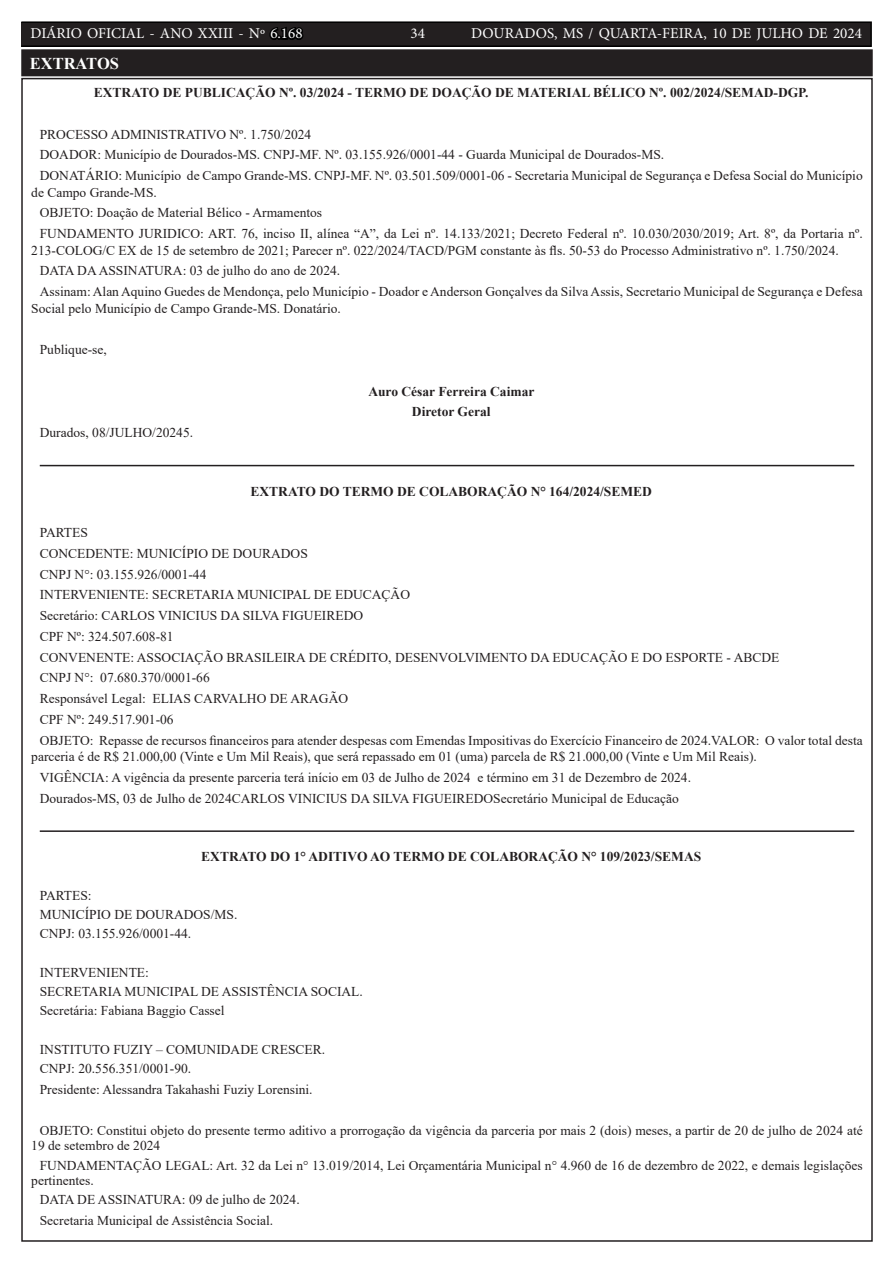
<style>
.page{position:relative;width:893px;height:1263px;background:#fff}
.page>*{position:absolute;margin:0;border:0;box-sizing:border-box;transform-origin:0 0}
.TEXTO{font:700 16.5px "Times New Roman";color:#fff}
.t1{font:15px "Minion Pro";color:#fff}
.TEXTO-2{font:13.5px/16.5px "Times New Roman";color:#231f20}
.TEXTO-3{font:700 13.5px "Times New Roman";color:#231f20}
.s1{color:#000}
</style>
<div class="page">
<div style="left:21px;top:22px;width:850px;height:24px;background:#231f20"></div>
<div style="left:21px;top:21px;width:851px;height:26px;border:2px solid #000"></div>
<hr style="left:40px;top:465px;width:814px;height:1px;background:#231f20">
<hr style="left:40px;top:830px;width:814px;height:2px;background:#231f20">
<div style="left:23px;top:51px;width:848px;height:23px;background:#231f20"></div>
<div style="left:21px;top:49px;width:852px;height:27px;border:4px solid #231f20"></div>
<p class="t1" style="left:31px;top:24px;width:273px">DIÁRIO OFICIAL - ANO XXIII - Nº <span class="s1">6.168</span></p>
<p class="t1" style="left:410px;top:24px;width:16px">34</p>
<p class="t1" style="left:471px;top:24px;width:392px">DOURADOS, MS / QUARTA-FEIRA, 10 DE JULHO DE 2024</p>
<p class="TEXTO" style="left:30px;top:52px;width:91px">EXTRATOS</p>
<p class="TEXTO-3" style="left:94px;top:83px;width:716px">EXTRATO DE PUBLICAÇÃO Nº. 03/2024 - TERMO DE DOAÇÃO DE MATERIAL BÉLICO Nº. 002/2024/SEMAD-DGP.</p>
<p class="TEXTO-2" style="left:40px;top:125px;width:273px">PROCESSO ADMINISTRATIVO Nº. 1.750/2024</p>
<p class="TEXTO-2" style="left:40px;top:146px;width:626px">DOADOR: Município de Dourados-MS. CNPJ-MF. Nº. 03.155.926/0001-44 - Guarda Municipal de Dourados-MS.</p>
<p class="TEXTO-2" style="left:31px;top:167px;width:833px;text-indent:9px">DONATÁRIO: Município de Campo Grande-MS. CNPJ-MF. Nº. 03.501.509/0001-06 - Secretaria Municipal de Segurança e Defesa Social do Município de Campo Grande-MS.</p>
<p class="TEXTO-2" style="left:40px;top:204px;width:284px">OBJETO: Doação de Material Bélico - Armamentos</p>
<p class="TEXTO-2" style="left:31px;top:225px;width:833px;text-indent:9px">FUNDAMENTO JURIDICO: ART. 76, inciso II, alínea “A”, da Lei nº. 14.133/2021; Decreto Federal nº. 10.030/2030/2019; Art. 8º, da Portaria nº.<br>213-COLOG/C EX de 15 de setembro de 2021; Parecer nº. 022/2024/TACD/PGM constante às fls. 50-53 do Processo Administrativo nº. 1.750/2024.</p>
<p class="TEXTO-2" style="left:40px;top:262px;width:302px">DATA DA ASSINATURA: 03 de julho do ano de 2024.</p>
<p class="TEXTO-2" style="left:31px;top:283px;width:833px;text-indent:9px">Assinam: Alan Aquino Guedes de Mendonça, pelo Município - Doador e Anderson Gonçalves da Silva Assis, Secretario Municipal de Segurança e Defesa<br>Social pelo Município de Campo Grande-MS. Donatário.</p>
<p class="TEXTO-2" style="left:40px;top:341px;width:69px">Publique-se,</p>
<p class="TEXTO-3" style="left:368px;top:381px;width:168px">Auro César Ferreira Caimar</p>
<p class="TEXTO-3" style="left:412px;top:402px;width:80px">Diretor Geral</p>
<p class="TEXTO-2" style="left:40px;top:424px;width:155px">Durados, 08/JULHO/20245.</p>
<p class="TEXTO-3" style="left:250px;top:481px;width:403px">EXTRATO DO TERMO DE COLABORAÇÃO N° 164/2024/SEMED</p>
<p class="TEXTO-2" style="left:40px;top:524px;width:50px">PARTES</p>
<p class="TEXTO-2" style="left:40px;top:545px;width:270px">CONCEDENTE: MUNICÍPIO DE DOURADOS</p>
<p class="TEXTO-2" style="left:40px;top:565px;width:168px">CNPJ N°: 03.155.926/0001-44</p>
<p class="TEXTO-2" style="left:40px;top:586px;width:372px">INTERVENIENTE: SECRETARIA MUNICIPAL DE EDUCAÇÃO</p>
<p class="TEXTO-2" style="left:40px;top:607px;width:325px">Secretário: CARLOS VINICIUS DA SILVA FIGUEIREDO</p>
<p class="TEXTO-2" style="left:40px;top:628px;width:135px">CPF Nº: 324.507.608-81</p>
<p class="TEXTO-2" style="left:40px;top:648px;width:741px">CONVENENTE: ASSOCIAÇÃO BRASILEIRA DE CRÉDITO, DESENVOLVIMENTO DA EDUCAÇÃO E DO ESPORTE - ABCDE</p>
<p class="TEXTO-2" style="left:40px;top:669px;width:172px">CNPJ N°: 07.680.370/0001-66</p>
<p class="TEXTO-2" style="left:40px;top:690px;width:310px">Responsável Legal: ELIAS CARVALHO DE ARAGÃO</p>
<p class="TEXTO-2" style="left:40px;top:711px;width:135px">CPF Nº: 249.517.901-06</p>
<p class="TEXTO-2" style="left:31px;top:731px;width:833px;text-indent:9px">OBJETO: Repasse de recursos financeiros para atender despesas com Emendas Impositivas do Exercício Financeiro de 2024.VALOR: O valor total desta parceria é de R$ 21.000,00 (Vinte e Um Mil Reais), que será repassado em 01 (uma) parcela de R$ 21.000,00 (Vinte e Um Mil Reais).</p>
<p class="TEXTO-2" style="left:40px;top:769px;width:653px">VIGÊNCIA: A vigência da presente parceria terá início em 03 de Julho de 2024 e término em 31 de Dezembro de 2024.</p>
<p class="TEXTO-2" style="left:40px;top:789px;width:641px">Dourados-MS, 03 de Julho de 2024CARLOS VINICIUS DA SILVA FIGUEIREDOSecretário Municipal de Educação</p>
<p class="TEXTO-3" style="left:201px;top:847px;width:501px">EXTRATO DO 1° ADITIVO AO TERMO DE COLABORAÇÃO N° 109/2023/SEMAS</p>
<p class="TEXTO-2" style="left:40px;top:886px;width:53px">PARTES:</p>
<p class="TEXTO-2" style="left:40px;top:906px;width:199px">MUNICÍPIO DE DOURADOS/MS.</p>
<p class="TEXTO-2" style="left:40px;top:925px;width:153px">CNPJ: 03.155.926/0001-44.</p>
<p class="TEXTO-2" style="left:40px;top:963px;width:111px">INTERVENIENTE:</p>
<p class="TEXTO-2" style="left:40px;top:983px;width:325px">SECRETARIA MUNICIPAL DE ASSISTÊNCIA SOCIAL.</p>
<p class="TEXTO-2" style="left:40px;top:1002px;width:186px">Secretária: Fabiana Baggio Cassel</p>
<p class="TEXTO-2" style="left:40px;top:1040px;width:287px">INSTITUTO FUZIY – COMUNIDADE CRESCER.</p>
<p class="TEXTO-2" style="left:40px;top:1060px;width:153px">CNPJ: 20.556.351/0001-90.</p>
<p class="TEXTO-2" style="left:40px;top:1080px;width:274px">Presidente: Alessandra Takahashi Fuziy Lorensini.</p>
<p class="TEXTO-2" style="left:31px;top:1123px;width:833px;line-height:15px;text-indent:9px">OBJETO: Constitui objeto do presente termo aditivo a prorrogação da vigência da parceria por mais 2 (dois) meses, a partir de 20 de julho de 2024 até<br>19 de setembro de 2024</p>
<p class="TEXTO-2" style="left:31px;top:1157px;width:833px;line-height:15px;text-indent:9px">FUNDAMENTAÇÃO LEGAL: Art. 32 da Lei n° 13.019/2014, Lei Orçamentária Municipal n° 4.960 de 16 de dezembro de 2022, e demais legislações pertinentes.</p>
<p class="TEXTO-2" style="left:40px;top:1190px;width:261px">DATA DE ASSINATURA: 09 de julho de 2024.</p>
<p class="TEXTO-2" style="left:40px;top:1211px;width:235px">Secretaria Municipal de Assistência Social.</p>
</div>
